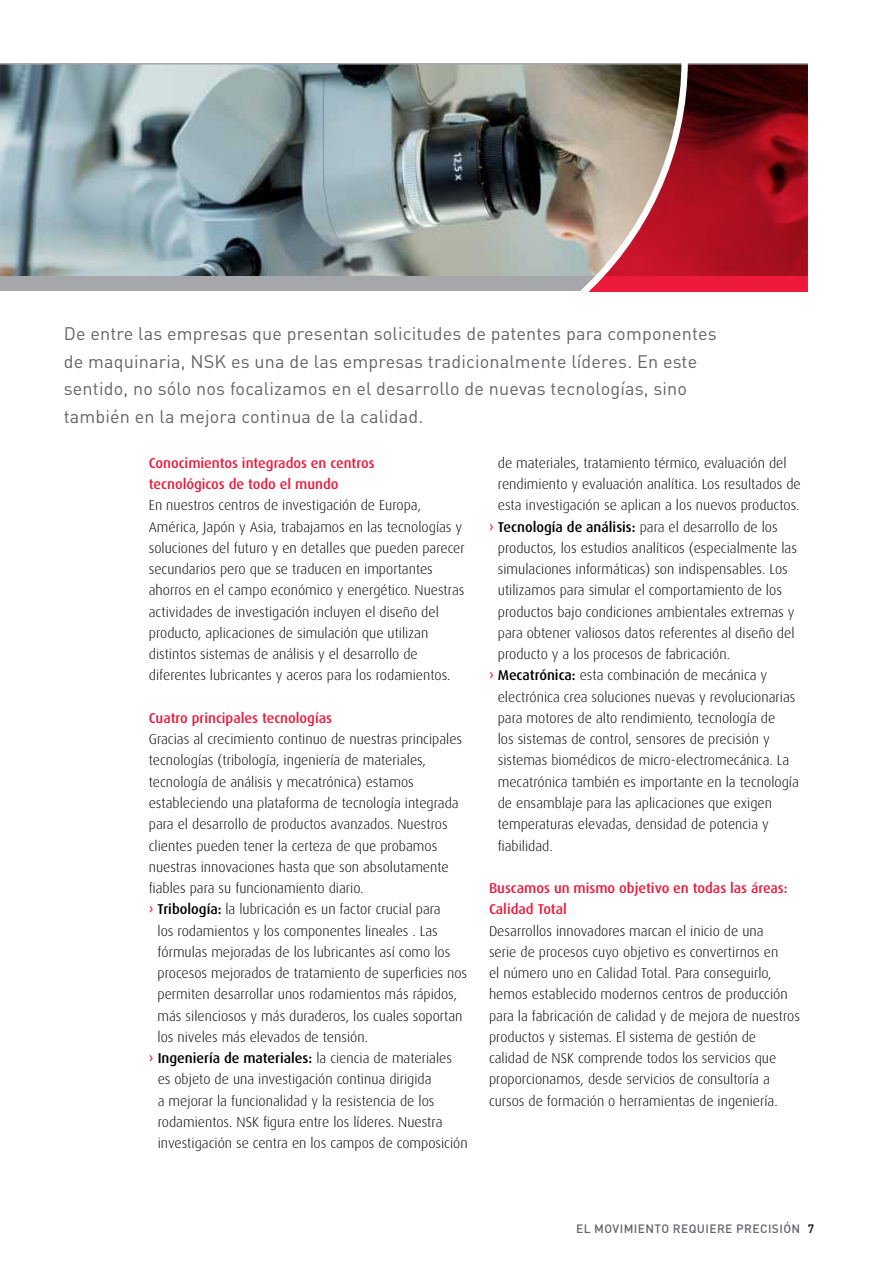
<style>
.page{position:relative;width:893px;height:1263px;background:#fff}
.page>*{position:absolute;margin:0;border:0;box-sizing:border-box;transform-origin:0 0}
.DAX_regular_12_6_5mm{font:18px/27.6px "DIN Pro";letter-spacing:.01em;color:#636466}
.DAX_r_9_5_5mm_medium{font:300 14.25px/21.3px "Dax";color:#000}
.t1{font:500 12px "DIN Pro";letter-spacing:.035em;color:#636466}
.s1{font-weight:500;color:#ed1a3b}
.s2{font-weight:500}
.s3{color:#000}
</style>
<div class="page">
<img style="left:0;top:65px;width:567px;height:211px">
<div style="left:0;top:276px;width:808px;height:15px;background:#a5a7aa"></div>
<hr style="left:0;top:63px;width:808px;height:2px;background:#a5a7aa">
<svg style="left:567px;top:63px;width:241px;height:229px"></svg>
<p class="DAX_regular_12_6_5mm" style="left:64px;top:318px;width:654px">De entre las empresas que presentan solicitudes de patentes para componentes de maquinaria, NSK es una de las empresas tradicionalmente líderes. En este sentido, no sólo nos focalizamos en el desarrollo de nuevas tecnologías, sino también en la mejora continua de la calidad.</p>
<p class="DAX_r_9_5_5mm_medium" style="left:149px;top:452px;width:317px"><span class="s1">Conocimientos integrados en centros<br>tecnológicos de todo el mundo<br></span>En nuestros centros de investigación de Europa, América, Japón y Asia, trabajamos en las tecnologías y soluciones del futuro y en detalles que pueden parecer secundarios pero que se traducen en importantes ahorros en el campo económico y energético. Nuestras actividades de investigación incluyen el diseño del producto, aplicaciones de simulación que utilizan distintos sistemas de análisis y el desarrollo de diferentes lubricantes y aceros para los rodamientos.</p>
<p class="DAX_r_9_5_5mm_medium" style="left:149px;top:707px;width:315px"><span class="s1">Cuatro principales tecnologías<br></span>Gracias al crecimiento continuo de nuestras principales tecnologías (tribología, ingeniería de materiales, tecnología de análisis y mecatrónica) estamos estableciendo una plataforma de tecnología integrada para el desarrollo de productos avanzados. Nuestros clientes pueden tener la certeza de que probamos nuestras innovaciones hasta que son absolutamente fiables para su funcionamiento diario.</p>
<p class="DAX_r_9_5_5mm_medium" style="left:158px;top:899px;width:311px;text-indent:-9px"><span class="s1">›</span> <span class="s2">Tribología:</span> la lubricación es un factor crucial para<br>los rodamientos y los componentes lineales . Las fórmulas mejoradas de los lubricantes así como los procesos mejorados de tratamiento de superficies nos permiten desarrollar unos rodamientos más rápidos, más silenciosos y más duraderos, los cuales soportan los niveles más elevados de tensión.</p>
<p class="DAX_r_9_5_5mm_medium" style="left:158px;top:1048px;width:312px;text-indent:-9px"><span class="s1">›</span> <span class="s2">Ingeniería de materiales:</span> la ciencia de materiales es objeto de una investigación continua dirigida<br>a mejorar la funcionalidad y la resistencia de los rodamientos. NSK figura entre los líderes. Nuestra investigación se centra en los campos de composición</p>
<p class="DAX_r_9_5_5mm_medium" style="left:498px;top:452px;width:304px">de materiales, tratamiento térmico, evaluación del rendimiento y evaluación analítica. Los resultados de esta investigación se aplican a los nuevos productos.</p>
<p class="DAX_r_9_5_5mm_medium" style="left:498px;top:516px;width:301px;text-indent:-9px"><span class="s1">›</span> <span class="s2">Tecnología de análisis:</span> para el desarrollo de los productos, los estudios analíticos (especialmente las simulaciones informáticas) son indispensables. Los utilizamos para simular el comportamiento de los productos bajo condiciones ambientales extremas y para obtener valiosos datos referentes al diseño del producto y a los procesos de fabricación.</p>
<p class="DAX_r_9_5_5mm_medium" style="left:498px;top:665px;width:303px;text-indent:-9px"><span class="s1">›</span> <span class="s2">Mecatrónica:</span> esta combinación de mecánica y electrónica crea soluciones nuevas y revolucionarias para motores de alto rendimiento, tecnología de<br>los sistemas de control, sensores de precisión y sistemas biomédicos de micro-electromecánica. La mecatrónica también es importante en la tecnología de ensamblaje para las aplicaciones que exigen temperaturas elevadas, densidad de potencia y fiabilidad.</p>
<p class="DAX_r_9_5_5mm_medium" style="left:489px;top:878px;width:312px"><span class="s1">Buscamos un mismo objetivo en todas las áreas:<br>Calidad Total<br></span>Desarrollos innovadores marcan el inicio de una<br>serie de procesos cuyo objetivo es convertirnos en<br>el número uno en Calidad Total. Para conseguirlo, hemos establecido modernos centros de producción para la fabricación de calidad y de mejora de nuestros productos y sistemas. El sistema de gestión de<br>calidad de NSK comprende todos los servicios que proporcionamos, desde servicios de consultoría a cursos de formación o herramientas de ingeniería.</p>
<p class="t1" style="left:576px;top:1219px;width:240px">EL MOVIMIENTO REQUIERE PRECISIÓN <span class="s3">7</span></p>
</div>
